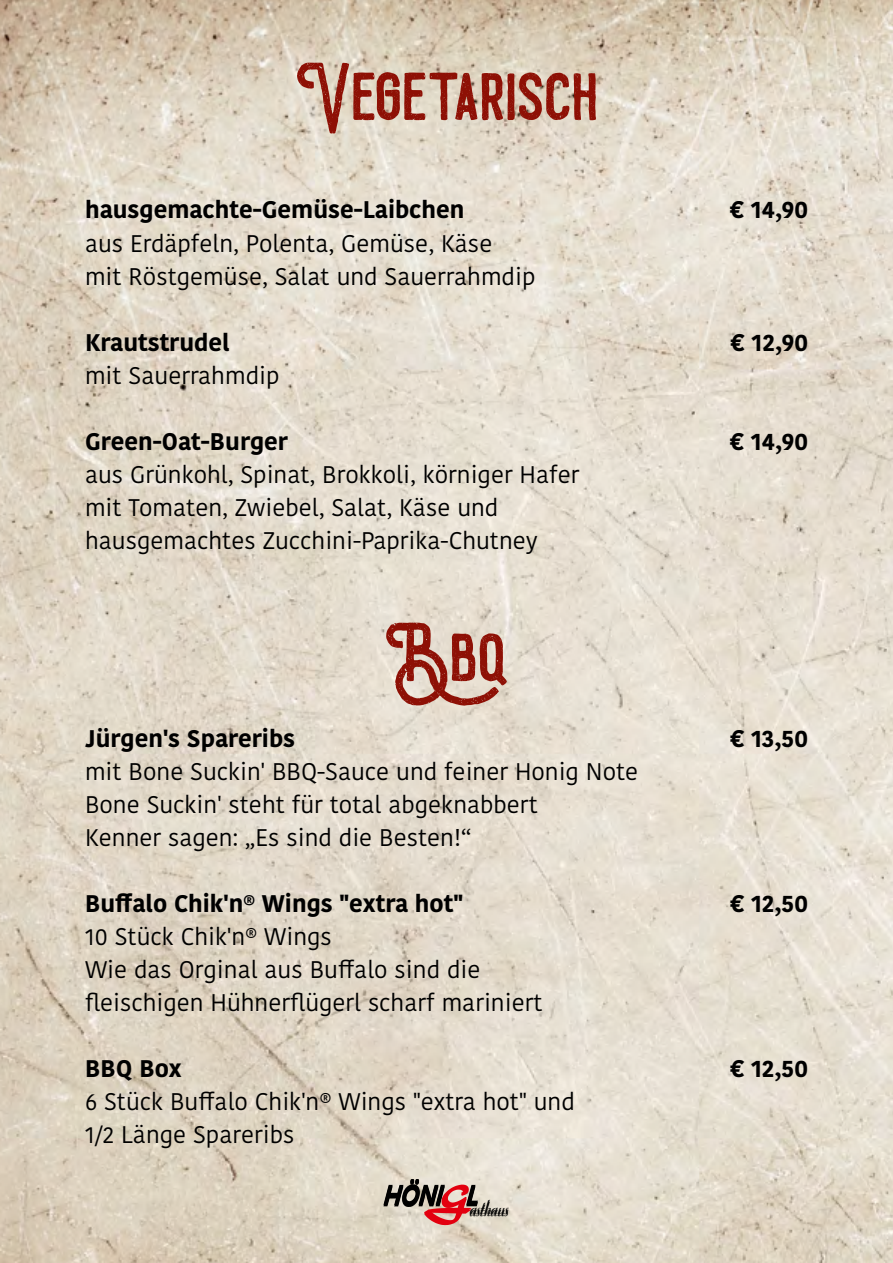
<style>
.page{position:relative;width:893px;height:1263px;background:#fff}
.page>*{position:absolute;margin:0;border:0;box-sizing:border-box;transform-origin:0 0}
.t1{font:72px "Draconian";color:#8e1005}
.t2{font:24px/33px "Kohinoor Bangla";color:#000}
.t3{font:700 24px "Kohinoor Bangla";color:#000}
.t4{font:18.9px "Redwood";color:#000}
</style>
<div class="page">
<img style="left:0;top:0;width:893px;height:1263px">
<svg style="left:383px;top:1179px;width:95px;height:46px;background:#b0857e"></svg>
<h1 class="t1" style="left:295px;top:62px;width:305px">Vegetarisch</h1>
<p class="t3" style="left:85px;top:188px;width:381px">hausgemachte-Gemüse-Laibchen</p>
<p class="t3" style="left:730px;top:188px;width:80px">€ 14,90</p>
<p class="t2" style="left:85px;top:227px;width:452px">aus Erdäpfeln, Polenta, Gemüse, Käse<br>mit Röstgemüse, Salat und Sauerrahmdip</p>
<p class="t3" style="left:85px;top:321px;width:146px">Krautstrudel</p>
<p class="t3" style="left:730px;top:321px;width:79px">€ 12,90</p>
<p class="t2" style="left:85px;top:359px;width:196px">mit Sauerrahmdip</p>
<p class="t3" style="left:85px;top:420px;width:204px">Green-Oat-Burger</p>
<p class="t3" style="left:730px;top:420px;width:80px">€ 14,90</p>
<p class="t2" style="left:85px;top:458px;width:496px">aus Grünkohl, Spinat, Brokkoli, körniger Hafer mit Tomaten, Zwiebel, Salat, Käse und hausgemachtes Zucchini-Paprika-Chutney</p>
<h1 class="t1" style="left:384px;top:623px;width:126px">Bb q</h1>
<p class="t3" style="left:85px;top:717px;width:212px">Jürgen's Spareribs</p>
<p class="t3" style="left:730px;top:717px;width:80px">€ 13,50</p>
<p class="t2" style="left:85px;top:755px;width:555px">mit Bone Suckin' BBQ-Sauce und feiner Honig Note<br>Bone Suckin' steht für total abgeknabbert<br>Kenner sagen: „Es sind die Besten!“</p>
<p class="t3" style="left:85px;top:882px;width:380px">Buffalo Chik'n® Wings "extra hot"</p>
<p class="t3" style="left:730px;top:882px;width:80px">€ 12,50</p>
<p class="t2" style="left:85px;top:920px;width:459px">10 Stück Chik'n® Wings<br>Wie das Orginal aus Buffalo sind die fleischigen Hühnerflügerl scharf mariniert</p>
<p class="t3" style="left:85px;top:1047px;width:98px">BBQ Box</p>
<p class="t3" style="left:730px;top:1047px;width:80px">€ 12,50</p>
<p class="t2" style="left:85px;top:1085px;width:491px">6 Stück Buffalo Chik'n® Wings "extra hot" und<br>1/2 Länge Spareribs</p>
<p class="t4" style="left:469px;top:1195px;width:42px">asthaus</p>
</div>
